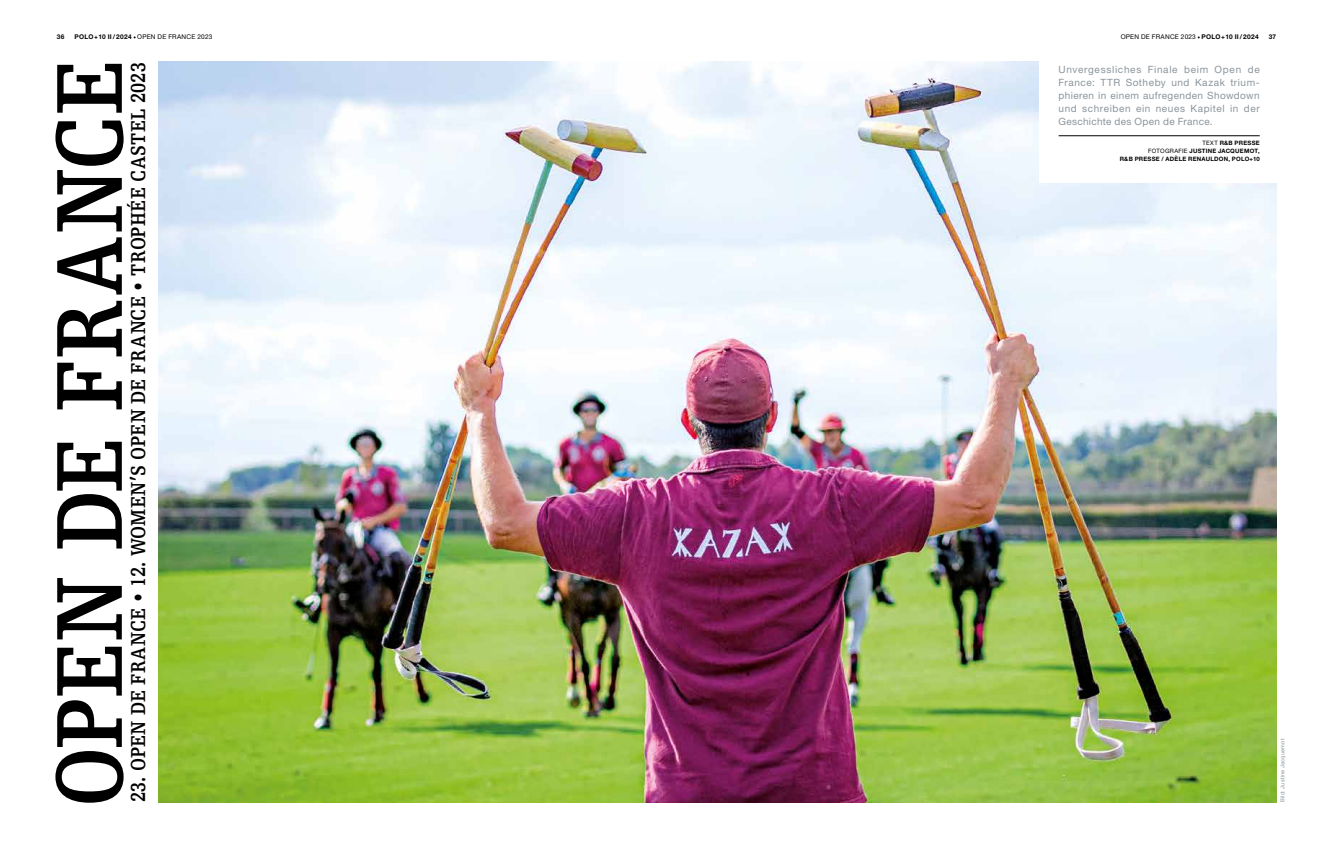
<style>
.page{position:relative;width:1333px;height:859px;background:#fff}
.page>*{position:absolute;margin:0;border:0;box-sizing:border-box;transform-origin:0 0}
.t1{font:700 99px "Egyptienne FLT Std";color:#000;scale:.85 1}
.t2{font:700 21.3px "Egyptienne FLT Std";letter-spacing:.015em;color:#000;scale:.85 1}
.t3{font:10px/13px "Helvetica Neue LT Pro";letter-spacing:.035em;color:#8a959c;text-align:justify}
.t4{font:700 6.5px "Helvetica Neue LT Pro";letter-spacing:.04em;color:#000}
.t5{font:6.5px "Helvetica Neue LT Pro";letter-spacing:.035em;color:#000}
.t6{font:700 6px/8px "Helvetica Neue LT Pro";letter-spacing:.04em;color:#000;text-align:right}
.t7{font:5.5px "Helvetica Neue LT Pro";letter-spacing:.04em;color:#8a959c}
.s1{font-weight:400}
.s2{font-weight:700}
</style>
<div class="page">
<img style="left:159px;top:62px;width:1117px;height:740px">
<div style="left:1039px;top:60px;width:252px;height:123px;background:#fff"></div>
<hr style="left:1058px;top:135px;width:201px;height:1px;background:#000">
<p class="t4" style="left:57px;top:33px;width:157px">36 POLO+10 II/ 2024 <span class="s1">OPEN DE FRANCE 2023</span></p>
<p class="t5" style="left:1120px;top:33px;width:157px">OPEN DE FRANCE 2023 <span class="s2">POLO+10 II/ 2024 37</span></p>
<h1 class="t1" style="left:35px;top:807px;width:882px;rotate:-90deg">OPEN DE FRANCE</h1>
<h2 class="t2" style="left:126px;top:802px;width:872px;rotate:-90deg">23. OPEN DE FRANCE • 12. WOMEN’S OPEN DE FRANCE • TROPHÉE CASTEL 2023</h2>
<p class="t3" style="left:1058px;top:62px;width:203px">Unvergessliches Finale beim Open de France: TTR Sotheby und Kazak trium&shy;phieren in einem aufregenden Showdown und schreiben ein neues Kapitel in der Geschichte des Open de France.</p>
<p class="t6" style="left:1119px;top:138px;width:141px"><span class="s1">TEXT</span> R&amp;B PRESSE<br><span class="s1">FOTOGRAFIE</span> JUSTINE JACQUEMOT,<br>R&amp;B PRESSE / ADÈLE RENAULDON, POLO+10</p>
<p class="t7" style="left:1278px;top:802px;width:65px;rotate:-90deg">Bild: Justine Jacquemot</p>
</div>
